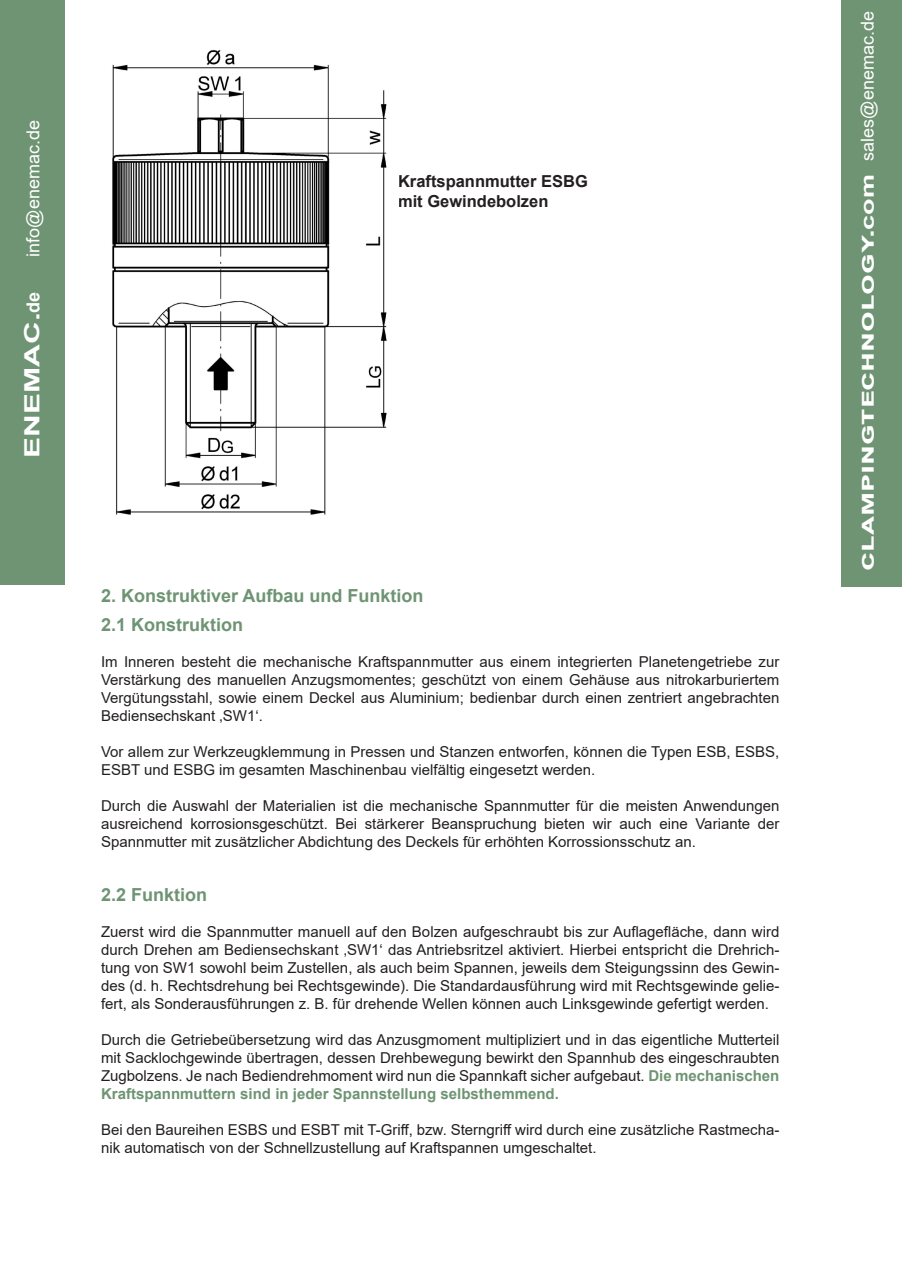
<style>
.page{position:relative;width:902px;height:1272px;background:#fff}
.page>*{position:absolute;margin:0;border:0;box-sizing:border-box;transform-origin:0 0}
.t1{font:700 21px "Arial";color:#fff;scale:1.5 1}
.t2{font:700 18px "Arial";color:#6e9473}
.t3{font:18px "Arial";color:#fff}
.t4{font:700 16.5px "Arial";color:#231f20}
.t5{font:15px/18px "Arial";color:#231f20;text-align:justify}
.s1{font-size:18px}
.s2{font-weight:700;color:#6e9473}
.s3{font-weight:400;font-size:18px}
</style>
<div class="page">
<img style="left:112px;top:50px;width:275px;height:465px">
<div style="left:0;top:0;width:65px;height:584px;background:#6e9473"></div>
<div style="left:841px;top:0;width:60px;height:586px;background:#6e9473"></div>
<p class="t3" style="left:21px;top:256px;width:138px;rotate:-90deg">info@enemac.de</p>
<p class="t1" style="left:17px;top:458px;width:112px;rotate:-90deg">ENEMAC.<span class="s1">de</span></p>
<p class="t4" style="left:398px;top:169px;width:191px">Kraftspannmutter ESBG</p>
<p class="t4" style="left:398px;top:189px;width:152px">mit Gewindebolzen</p>
<p class="t2" style="left:101px;top:582px;width:324px">2. Konstruktiver Aufbau und Funktion</p>
<p class="t2" style="left:101px;top:611px;width:144px">2.1 Konstruktion</p>
<p class="t5" style="left:101px;top:652px;width:679px">Im Inneren besteht die mechanische Kraftspannmutter aus einem integrierten Planetengetriebe zur Verstärkung des manuellen Anzugsmomentes; geschützt von einem Gehäuse aus nitrokarburiertem Vergütungsstahl, sowie einem Deckel aus Aluminium; bedienbar durch einen zentriert angebrachten Bediensechskant ‚SW1‘.</p>
<p class="t5" style="left:101px;top:742px;width:679px">Vor allem zur Werkzeugklemmung in Pressen und Stanzen entworfen, können die Typen ESB, ESBS,<br>ESBT und ESBG im gesamten Maschinenbau vielfältig eingesetzt werden.</p>
<p class="t5" style="left:101px;top:796px;width:679px">Durch die Auswahl der Materialien ist die mechanische Spannmutter für die meisten Anwendungen ausreichend korrosionsgeschützt. Bei stärkerer Beanspruchung bieten wir auch eine Variante der Spannmutter mit zusätzlicher Abdichtung des Deckels für erhöhten Korrossionsschutz an.</p>
<p class="t2" style="left:101px;top:881px;width:108px">2.2 Funktion</p>
<p class="t5" style="left:101px;top:922px;width:679px">Zuerst wird die Spannmutter manuell auf den Bolzen aufgeschraubt bis zur Auflagefläche, dann wird durch Drehen am Bediensechskant ‚SW1‘ das Antriebsritzel aktiviert. Hierbei entspricht die Drehrich&shy;tung von SW1 sowohl beim Zustellen, als auch beim Spannen, jeweils dem Steigungssinn des Gewin&shy;des (d. h. Rechtsdrehung bei Rechtsgewinde). Die Standardausführung wird mit Rechtsgewinde gelie&shy;fert, als Sonderausführungen z. B. für drehende Wellen können auch Linksgewinde gefertigt werden.</p>
<p class="t5" style="left:101px;top:1030px;width:679px">Durch die Getriebeübersetzung wird das Anzusgmoment multipliziert und in das eigentliche Mutterteil mit Sacklochgewinde übertragen, dessen Drehbewegung bewirkt den Spannhub des eingeschraubten Zugbolzens. Je nach Bediendrehmoment wird nun die Spannkaft sicher aufgebaut. <span class="s2">Die mechanischen Kraftspannmuttern sind in jeder Spannstellung selbsthemmend.</span></p>
<p class="t5" style="left:101px;top:1120px;width:679px">Bei den Baureihen ESBS und ESBT mit T-Griff, bzw. Sterngriff wird durch eine zusätzliche Rastmecha&shy;nik automatisch von der Schnellzustellung auf Kraftspannen umgeschaltet.</p>
<p class="t1" style="left:851px;top:570px;width:374px;rotate:-90deg">clampingtechnology.<span class="s1">com</span> <span class="s3">sales@enemac.de</span></p>
</div>
